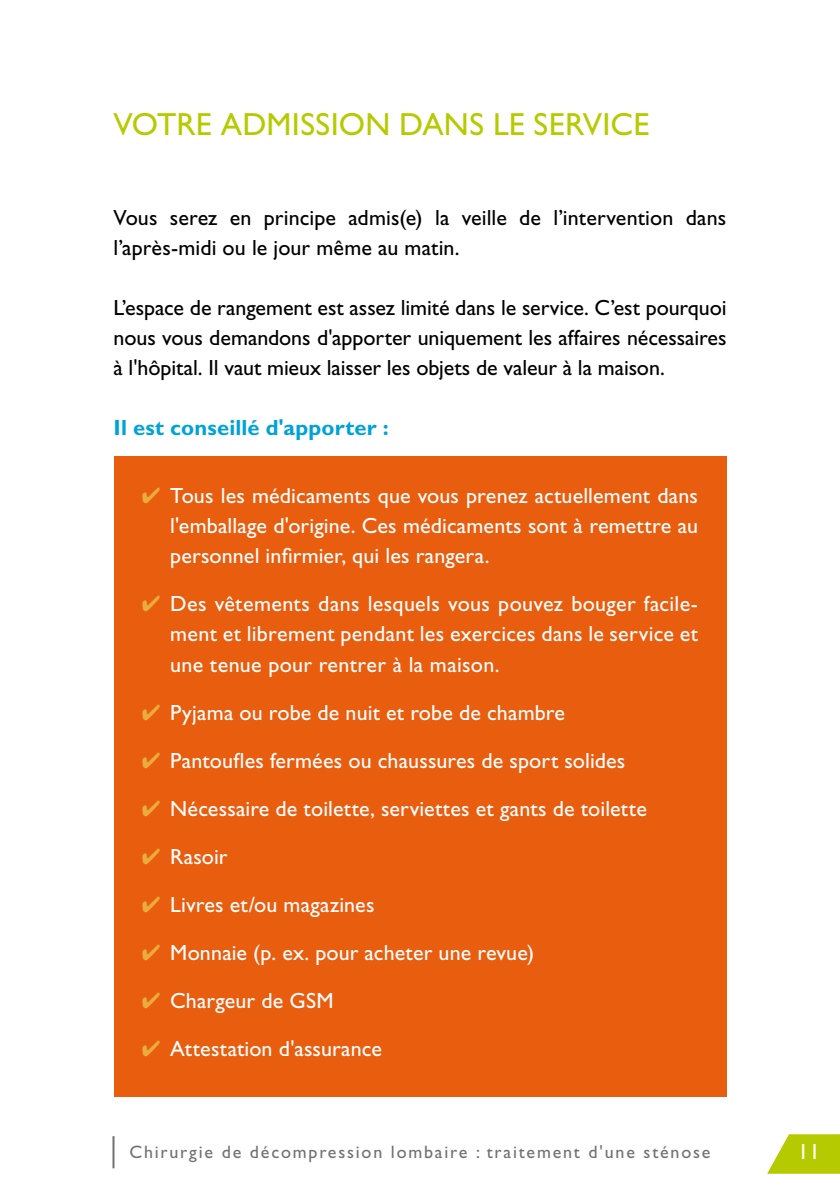
<style>
.page{position:relative;width:840px;height:1191px;background:#fff}
.page>*{position:absolute;margin:0;border:0;box-sizing:border-box;transform-origin:0 0}
.t1{font:32px "Gill Sans Std";letter-spacing:.005em;color:#b6ca00}
.t2{font:22px/30px "Gill Sans Std";letter-spacing:.005em;color:#fff;text-align:justify}
.t3{font:22px/30px "Gill Sans Std";color:#000}
.t4{font:700 22px "Gill Sans Std";letter-spacing:.01em;color:#00a2d8}
.t5{font:18px "Gill Sans Std";letter-spacing:.1em;color:#707172}
.s1{color:#e9ad3e}
</style>
<div class="page">
<hr style="left:112px;top:1136px;width:2px;height:32px;background:#707172">
<svg style="left:767px;top:1134px;width:72px;height:39px"></svg>
<div style="left:113px;top:456px;width:613px;height:641px;background:#e95d0f"></div>
<h1 class="t1" style="left:113px;top:106px;width:537px">VOTRE ADMISSION DANS LE SERVICE</h1>
<p class="t3" style="left:113px;top:203px;width:614px">Vous serez en principe admis(e) la veille de l’intervention dans l’après-midi ou le jour même au matin.</p>
<p class="t3" style="left:113px;top:293px;width:614px;text-align:justify">L’espace de rangement est assez limité dans le service. C’est pourquoi nous vous demandons d'apporter uniquement les affaires nécessaires à l'hôpital. Il vaut mieux laisser les objets de valeur à la maison.</p>
<p class="t4" style="left:113px;top:415px;width:276px">Il est conseillé d'apporter :</p>
<p class="t2" style="left:170px;top:481px;width:529px;text-indent:-28px"><span class="s1">✔</span> Tous les médicaments que vous prenez actuellement dans l'emballage d'origine. Ces médicaments sont à remettre au personnel infirmier, qui les rangera.</p>
<p class="t2" style="left:170px;top:589px;width:529px;text-indent:-28px"><span class="s1">✔</span> Des vêtements dans lesquels vous pouvez bouger facile&shy;ment et librement pendant les exercices dans le service et une tenue pour rentrer à la maison.</p>
<p class="t2" style="left:142px;top:697px;width:424px"><span class="s1">✔</span> Pyjama ou robe de nuit et robe de chambre</p>
<p class="t2" style="left:142px;top:745px;width:484px"><span class="s1">✔</span> Pantoufles fermées ou chaussures de sport solides</p>
<p class="t2" style="left:142px;top:793px;width:506px"><span class="s1">✔</span> Nécessaire de toilette, serviettes et gants de toilette</p>
<p class="t2" style="left:142px;top:841px;width:87px"><span class="s1">✔</span> Rasoir</p>
<p class="t2" style="left:142px;top:889px;width:234px"><span class="s1">✔</span> Livres et/ou magazines</p>
<p class="t2" style="left:142px;top:937px;width:394px"><span class="s1">✔</span> Monnaie (p. ex. pour acheter une revue)</p>
<p class="t2" style="left:142px;top:985px;width:193px"><span class="s1">✔</span> Chargeur de GSM</p>
<p class="t2" style="left:142px;top:1033px;width:241px"><span class="s1">✔</span> Attestation d'assurance</p>
<p class="t5" style="left:129px;top:1141px;width:582px">Chirurgie de décompression lombaire : traitement d'une sténose</p>
<p class="t2" style="left:797px;top:1136px;width:23px">11</p>
</div>
